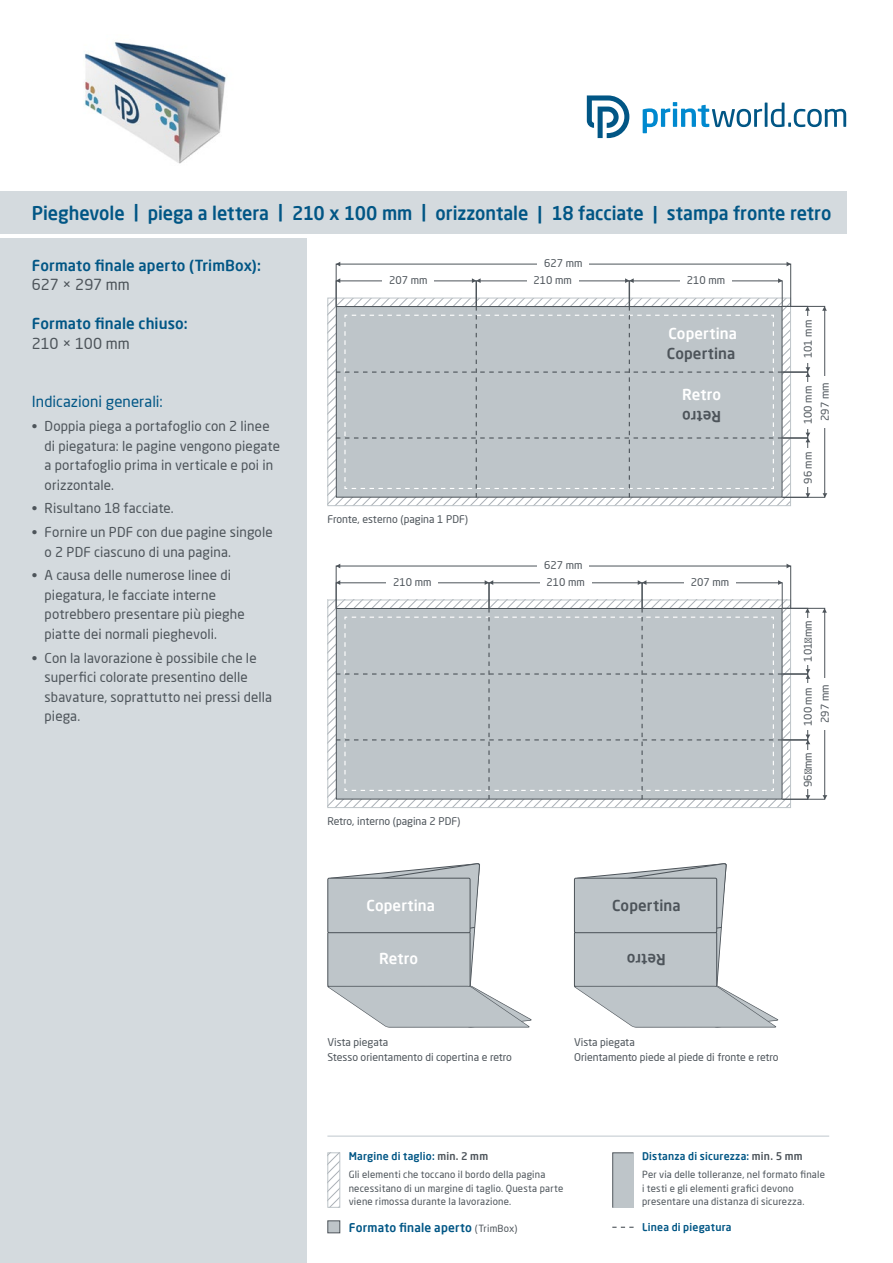
<style>
.page{position:relative;width:893px;height:1263px;background:#fff}
.page>*{position:absolute;margin:0;border:0;box-sizing:border-box;transform-origin:0 0}
.t1{font:500 18.75px "Neo Sans Pro";color:#015685;scale:.96 1}
.t2{font:500 15px "Neo Sans Pro";letter-spacing:.005em;color:#015685}
.t3{font:500 15px "Neo Sans Pro";letter-spacing:.01em;color:#4d545a}
.t4{font:500 15px "Neo Sans Pro";letter-spacing:.01em;color:#fff}
.t5{font:15px "Neo Sans Pro";color:#015685}
.t6{font:15px "Neo Sans Pro";letter-spacing:-.005em;color:#4d545a}
.t7{font:13.5px/19.5px "Neo Sans Pro";letter-spacing:.01em;color:#4d545a}
.t8{font:500 12px "Neo Sans Pro";letter-spacing:.015em;color:#015685}
.t9{font:10.5px/15px "Neo Sans Pro";color:#4d545a}
.t10{font:500 10.5px "Neo Sans Pro";letter-spacing:.025em;color:#015685}
.t11{font:9.75px/13.5px "Neo Sans Pro";letter-spacing:.02em;color:#4d545a}
.s1{color:#4d545a}
.s2{font-weight:400;font-size:9.75px;color:#4d545a}
</style>
<div class="page">
<div style="left:0;top:238px;width:306px;height:1025px;background:#d4dade"></div>
<div style="left:0;top:191px;width:846px;height:43px;background:#d4dade"></div>
<svg style="left:643px;top:102px;width:203px;height:31px"></svg>
<svg style="left:587px;top:96px;width:42px;height:42px"></svg>
<hr style="left:327px;top:1135px;width:502px;height:2px;background:#d4dade">
<svg style="left:329px;top:1154px;width:9px;height:52px"></svg>
<div style="left:327px;top:1152px;width:13px;height:56px;border:1px solid #bec5c9"></div>
<div style="left:327px;top:1220px;width:13px;height:13px;background:#bec5c9;border:1px solid #4d545a"></div>
<svg style="left:612px;top:1227px;width:22px;height:1px"></svg>
<svg style="left:336px;top:262px;width:4px;height:4px"></svg>
<svg style="left:336px;top:564px;width:4px;height:4px"></svg>
<svg style="left:787px;top:262px;width:4px;height:4px"></svg>
<svg style="left:787px;top:564px;width:4px;height:4px"></svg>
<svg style="left:336px;top:278px;width:4px;height:5px"></svg>
<svg style="left:778px;top:580px;width:4px;height:5px"></svg>
<svg style="left:472px;top:278px;width:9px;height:5px"></svg>
<svg style="left:638px;top:580px;width:8px;height:5px"></svg>
<svg style="left:625px;top:278px;width:9px;height:5px"></svg>
<svg style="left:485px;top:580px;width:8px;height:5px"></svg>
<svg style="left:778px;top:278px;width:4px;height:5px"></svg>
<svg style="left:336px;top:580px;width:4px;height:5px"></svg>
<svg style="left:328px;top:298px;width:462px;height:208px;background:#c2c8cc"></svg>
<svg style="left:328px;top:600px;width:462px;height:207px;background:#c2c8cc"></svg>
<div style="left:782px;top:306px;width:43px;height:191px;border:1px solid #4d545a"></div>
<div style="left:782px;top:608px;width:43px;height:191px;border:1px solid #4d545a"></div>
<svg style="left:822px;top:306px;width:5px;height:5px"></svg>
<svg style="left:822px;top:608px;width:5px;height:5px"></svg>
<svg style="left:823px;top:493px;width:4px;height:5px"></svg>
<svg style="left:823px;top:795px;width:4px;height:4px"></svg>
<div style="left:821px;top:376px;width:8px;height:51px;background:#fff"></div>
<div style="left:821px;top:678px;width:8px;height:51px;background:#fff"></div>
<div style="left:782px;top:306px;width:26px;height:66px;border:1px solid #4d545a"></div>
<div style="left:782px;top:608px;width:26px;height:66px;border:1px solid #4d545a"></div>
<div style="left:782px;top:372px;width:26px;height:66px;border:1px solid #4d545a"></div>
<div style="left:782px;top:674px;width:26px;height:66px;border:1px solid #4d545a"></div>
<div style="left:782px;top:438px;width:26px;height:59px;border:1px solid #4d545a"></div>
<div style="left:782px;top:740px;width:26px;height:59px;border:1px solid #4d545a"></div>
<svg style="left:805px;top:306px;width:5px;height:5px"></svg>
<svg style="left:805px;top:608px;width:5px;height:5px"></svg>
<svg style="left:806px;top:433px;width:4px;height:9px"></svg>
<svg style="left:806px;top:734px;width:4px;height:10px"></svg>
<svg style="left:806px;top:367px;width:4px;height:10px"></svg>
<svg style="left:806px;top:669px;width:4px;height:10px"></svg>
<svg style="left:806px;top:493px;width:4px;height:5px"></svg>
<svg style="left:806px;top:795px;width:4px;height:4px"></svg>
<div style="left:804px;top:449px;width:8px;height:38px;background:#fff"></div>
<div style="left:804px;top:750px;width:8px;height:39px;background:#fff"></div>
<div style="left:804px;top:382px;width:8px;height:46px;background:#fff"></div>
<div style="left:804px;top:684px;width:8px;height:46px;background:#fff"></div>
<div style="left:804px;top:316px;width:8px;height:46px;background:#fff"></div>
<div style="left:804px;top:618px;width:8px;height:46px;background:#fff"></div>
<svg style="left:589px;top:1135px;width:14px;height:1px"></svg>
<svg style="left:612px;top:1152px;width:22px;height:56px"></svg>
<img style="left:84px;top:42px;width:142px;height:122px">
<svg style="left:327px;top:863px;width:205px;height:165px"></svg>
<svg style="left:574px;top:863px;width:205px;height:165px"></svg>
<h1 class="t1" style="left:32px;top:201px;width:834px">Pieghevole | piega a lettera | 210 x 100 mm | orizzontale | 18 facciate | stampa fronte retro</h1>
<p class="t2" style="left:32px;top:256px;width:231px">Formato finale aperto (TrimBox):</p>
<p class="t6" style="left:32px;top:276px;width:100px">627 × 297 mm</p>
<p class="t2" style="left:32px;top:314px;width:157px">Formato finale chiuso:</p>
<p class="t6" style="left:32px;top:334px;width:100px">210 × 100 mm</p>
<p class="t5" style="left:32px;top:393px;width:133px">Indicazioni generali:</p>
<p class="t7" style="left:45px;top:416px;width:237px;text-indent:-13px">• Doppia piega a portafoglio con 2 linee di piegatura: le pagine vengono piegate a portafoglio prima in verticale e poi in orizzontale.</p>
<p class="t7" style="left:32px;top:498px;width:143px">• Risultano 18 facciate.</p>
<p class="t7" style="left:45px;top:522px;width:229px;text-indent:-13px">• Fornire un PDF con due pagine singole o 2 PDF ciascuno di una pagina.</p>
<p class="t7" style="left:45px;top:565px;width:202px;text-indent:-13px">• A causa delle numerose linee di piegatura, le facciate interne potrebbero presentare più pieghe piatte dei normali pieghevoli.</p>
<p class="t7" style="left:45px;top:648px;width:229px;text-indent:-13px">• Con la lavorazione è possibile che le superfici colorate presentino delle sbavature, soprattutto nei pressi della piega.</p>
<p class="t9" style="left:389px;top:273px;width:40px">207 mm</p>
<p class="t9" style="left:544px;top:256px;width:40px">627 mm</p>
<p class="t9" style="left:534px;top:273px;width:40px">210 mm</p>
<p class="t9" style="left:327px;top:511px;width:142px">Fronte, esterno (pagina 1 PDF)</p>
<p class="t9" style="left:393px;top:575px;width:40px">210 mm</p>
<p class="t9" style="left:544px;top:558px;width:40px">627 mm</p>
<p class="t9" style="left:546px;top:575px;width:40px">210 mm</p>
<p class="t9" style="left:327px;top:813px;width:134px">Retro, interno (pagina 2 PDF)</p>
<p class="t9" style="left:687px;top:273px;width:40px">210 mm</p>
<p class="t4" style="left:668px;top:324px;width:70px">Copertina</p>
<p class="t3" style="left:667px;top:344px;width:70px">Copertina</p>
<p class="t4" style="left:682px;top:384px;width:40px">Retro</p>
<p class="t3" style="left:721px;top:426px;width:40px;rotate:-180deg">Retro</p>
<p class="t9" style="left:691px;top:575px;width:40px">207 mm</p>
<p class="t9" style="left:800px;top:358px;width:40px;rotate:-90deg">101 mm</p>
<p class="t9" style="left:800px;top:424px;width:40px;rotate:-90deg">100 mm</p>
<p class="t9" style="left:817px;top:421px;width:40px;rotate:-90deg">297 mm</p>
<p class="t9" style="left:800px;top:484px;width:34px;rotate:-90deg">96 mm</p>
<p class="t9" style="left:800px;top:662px;width:43px;rotate:-90deg">101ₒmm</p>
<p class="t9" style="left:800px;top:726px;width:40px;rotate:-90deg">100 mm</p>
<p class="t9" style="left:817px;top:723px;width:40px;rotate:-90deg">297 mm</p>
<p class="t9" style="left:800px;top:787px;width:36px;rotate:-90deg">96ₒmm</p>
<p class="t4" style="left:366px;top:896px;width:70px">Copertina</p>
<p class="t4" style="left:379px;top:949px;width:40px">Retro</p>
<p class="t3" style="left:612px;top:896px;width:70px">Copertina</p>
<p class="t3" style="left:666px;top:969px;width:40px;rotate:-180deg">Retro</p>
<p class="t9" style="left:327px;top:1034px;width:186px">Vista piegata<br>Stesso orientamento di copertina e retro</p>
<p class="t9" style="left:574px;top:1034px;width:206px">Vista piegata<br>Orientamento piede al piede di fronte e retro</p>
<p class="t10" style="left:349px;top:1150px;width:141px">Margine di taglio: <span class="s1">min. 2 mm</span></p>
<p class="t11" style="left:349px;top:1168px;width:216px">Gli elementi che toccano il bordo della pagina necessitano di un margine di taglio. Questa parte viene rimossa durante la lavorazione.</p>
<p class="t8" style="left:349px;top:1220px;width:170px">Formato finale aperto <span class="s2">(TrimBox)</span></p>
<p class="t10" style="left:642px;top:1150px;width:162px">Distanza di sicurezza: <span class="s1">min. 5 mm</span></p>
<p class="t11" style="left:642px;top:1168px;width:184px">Per via delle tolleranze, nel formato finale i testi e gli elementi grafici devono presentare una distanza di sicurezza.</p>
<p class="t10" style="left:642px;top:1220px;width:91px">Linea di piegatura</p>
</div>
